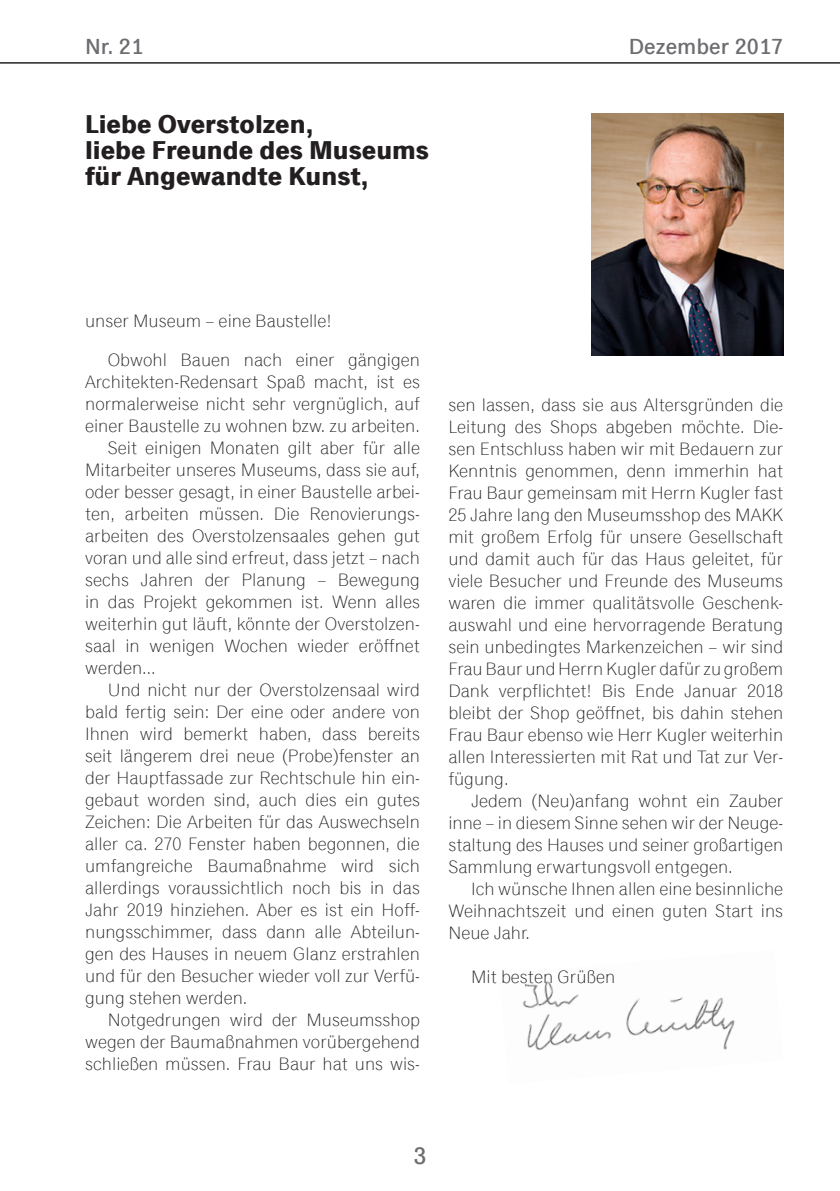
<style>
.page{position:relative;width:840px;height:1191px;background:#fff}
.page>*{position:absolute;margin:0;border:0;box-sizing:border-box;transform-origin:0 0}
.Headline{font:700 26px/26px "Classic Grotesque Pro";color:#231f20}
.t1{font:500 24px "Classic Grotesque Pro";color:#6c6d70}
.t2{font:500 22px "Classic Grotesque Pro";color:#6c6d70}
.Fließtext{font:300 18px/22px "Classic Grotesque Pro";color:#231f20;text-align:justify}
</style>
<div class="page">
<img style="left:522px;top:981px;width:213px;height:69px">
<hr style="left:0;top:62px;width:839px;height:1px;background:#231f20">
<img style="left:591px;top:113px;width:191px;height:243px">
<p class="t2" style="left:85px;top:33px;width:60px">Nr. 21</p>
<p class="t2" style="left:628px;top:33px;width:156px">Dezember 2017</p>
<p class="Headline" style="left:85px;top:113px;width:345px">Liebe Overstolzen,<br>liebe Freunde des Museums für Angewandte Kunst,</p>
<p class="Fließtext" style="left:85px;top:310px;width:248px">unser Museum – eine Baustelle!</p>
<p class="Fließtext" style="left:85px;top:349px;width:336px;text-indent:23px">Obwohl Bauen nach einer gängigen Architekten-Redensart Spaß macht, ist es normalerweise nicht sehr vergnüglich, auf einer Baustelle zu wohnen bzw. zu arbeiten.</p>
<p class="Fließtext" style="left:85px;top:437px;width:336px;text-indent:23px">Seit einigen Monaten gilt aber für alle Mitarbeiter unseres Museums, dass sie auf, oder besser gesagt, in einer Baustelle arbei&shy;ten, arbeiten müssen. Die Renovierungs&shy;arbeiten des Overstolzensaales gehen gut voran und alle sind erfreut, dass jetzt – nach sechs Jahren der Planung – Bewegung in das Projekt gekommen ist. Wenn alles weiterhin gut läuft, könnte der Overstolzen&shy;saal in wenigen Wochen wieder eröffnet werden…</p>
<p class="Fließtext" style="left:85px;top:679px;width:336px;text-indent:23px">Und nicht nur der Overstolzensaal wird bald fertig sein: Der eine oder andere von Ihnen wird bemerkt haben, dass bereits seit längerem drei neue (Probe)fenster an der Hauptfassade zur Rechtschule hin ein&shy;gebaut worden sind, auch dies ein gutes Zeichen: Die Arbeiten für das Auswechseln aller ca. 270 Fenster haben begonnen, die umfangreiche Baumaßnahme wird sich allerdings voraussichtlich noch bis in das Jahr 2019 hinziehen. Aber es ist ein Hoff&shy;nungsschimmer, dass dann alle Abteilun&shy;gen des Hauses in neuem Glanz erstrahlen und für den Besucher wieder voll zur Verfü&shy;gung stehen werden.</p>
<p class="Fließtext" style="left:85px;top:1009px;width:336px;text-indent:23px">Notgedrungen wird der Museumsshop wegen der Baumaßnahmen vorübergehend schließen müssen. Frau Baur hat uns wis-</p>
<p class="Fließtext" style="left:448px;top:394px;width:336px">sen lassen, dass sie aus Altersgründen die Leitung des Shops abgeben möchte. Die&shy;sen Entschluss haben wir mit Bedauern zur Kenntnis genommen, denn immerhin hat Frau Baur gemeinsam mit Herrn Kugler fast 25 Jahre lang den Museumsshop des MAKK mit großem Erfolg für unsere Gesellschaft und damit auch für das Haus geleitet, für viele Besucher und Freunde des Museums waren die immer qualitätsvolle Geschenk&shy;auswahl und eine hervorragende Beratung sein unbedingtes Markenzeichen – wir sind Frau Baur und Herrn Kugler dafür zu großem Dank verpflichtet! Bis Ende Januar 2018 bleibt der Shop geöffnet, bis dahin stehen Frau Baur ebenso wie Herr Kugler weiterhin allen Interessierten mit Rat und Tat zur Ver&shy;fügung.</p>
<p class="Fließtext" style="left:448px;top:790px;width:336px;text-indent:23px">Jedem (Neu)anfang wohnt ein Zauber inne – in diesem Sinne sehen wir der Neuge&shy;staltung des Hauses und seiner großartigen Sammlung erwartungsvoll entgegen.</p>
<p class="Fließtext" style="left:448px;top:878px;width:336px;text-indent:23px">Ich wünsche Ihnen allen eine besinnliche Weihnachtszeit und einen guten Start ins Neue Jahr.</p>
<p class="Fließtext" style="left:471px;top:966px;width:146px">Mit besten Grüßen</p>
<h2 class="t1" style="left:413px;top:1142px;width:15px">3</h2>
</div>
